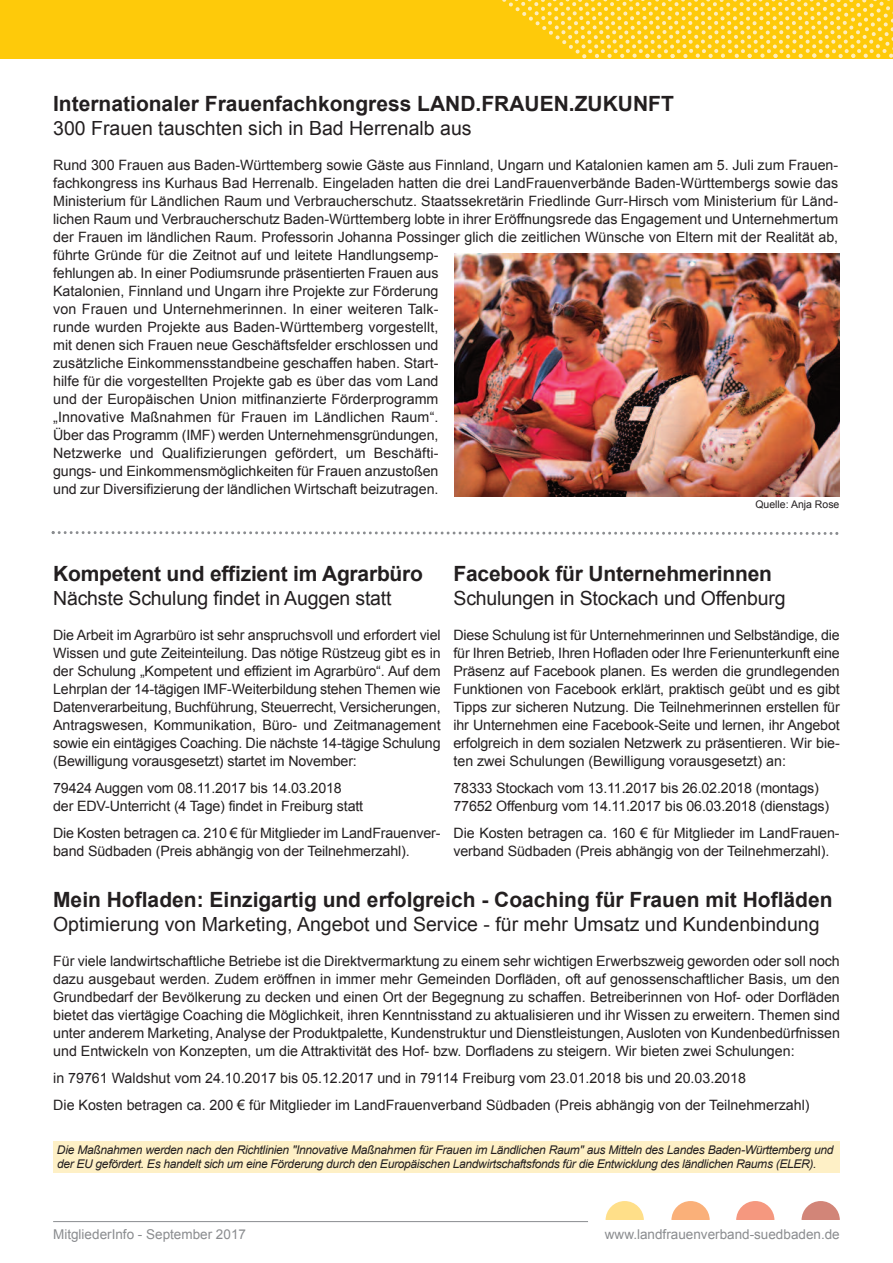
<style>
.page{position:relative;width:893px;height:1263px;background:#fff}
.page>*{position:absolute;margin:0;border:0;box-sizing:border-box;transform-origin:0 0}
.t1{font:700 21px "Arial";color:#231f20}
.t2{font:19.5px "Arial";color:#231f20}
.t3{font:14.25px/18px "Arial";color:#231f20}
.t4{font:13.5px "Arial";color:#8a8c8f}
.t5{font:italic 12px/13.5px "Arial";letter-spacing:-.025em;color:#231f20}
.t6{font:10.5px "Arial";color:#231f20}
</style>
<div class="page">
<div style="left:53px;top:1141px;width:787px;height:32px;background:#fef0c6"></div>
<hr style="left:53px;top:1221px;width:535px;height:1px;background:#8a8c8f">
<div style="left:606px;top:1201px;width:38px;height:38px;background:#ffdf89;border-radius:50%"></div>
<div style="left:671px;top:1201px;width:39px;height:38px;background:#fab079;border-radius:50%"></div>
<div style="left:736px;top:1201px;width:38px;height:38px;background:#f5987f;border-radius:50%"></div>
<div style="left:801px;top:1201px;width:39px;height:38px;background:#d28578;border-radius:50%"></div>
<div style="left:602px;top:1220px;width:242px;height:26px;background:#fff"></div>
<div style="left:0;top:0;width:893px;height:58px;background:#feca0a"></div>
<svg style="left:489px;top:0;width:404px;height:59px"></svg>
<svg style="left:51px;top:531px;width:787px;height:4px"></svg>
<img style="left:455px;top:253px;width:385px;height:243px">
<h1 class="t1" style="left:53px;top:92px;width:622px">Internationaler Frauenfachkongress LAND.FRAUEN.ZUKUNFT</h1>
<h2 class="t2" style="left:53px;top:117px;width:420px">300 Frauen tauschten sich in Bad Herrenalb aus</h2>
<p class="t3" style="left:53px;top:156px;width:787px">Rund 300 Frauen aus Baden-Württemberg sowie Gäste aus Finnland, Ungarn und Katalonien kamen am 5. Juli zum Frauen&shy;fachkongress ins Kurhaus Bad Herrenalb. Eingeladen hatten die drei LandFrauenverbände Baden-Württembergs sowie das Ministerium für Ländlichen Raum und Verbraucherschutz. Staatssekretärin Friedlinde Gurr-Hirsch vom Ministerium für Länd&shy;lichen Raum und Verbraucherschutz Baden-Württemberg lobte in ihrer Eröffnungsrede das Engagement und Unternehmertum der Frauen im ländlichen Raum. Professorin Johanna Possinger glich die zeitlichen Wünsche von Eltern mit der Realität ab, führte Gründe für die Zeitnot auf und leitete Handlungsemp-<br>fehlungen ab. In einer Podiumsrunde präsentierten Frauen aus<br>Katalonien, Finnland und Ungarn ihre Projekte zur Förderung<br>von Frauen und Unternehmerinnen. In einer weiteren Talk-<br>runde wurden Projekte aus Baden-Württemberg vorgestellt,<br>mit denen sich Frauen neue Geschäftsfelder erschlossen und<br>zusätzliche Einkommensstandbeine geschaffen haben. Start-<br>hilfe für die vorgestellten Projekte gab es über das vom Land<br>und der Europäischen Union mitfinanzierte Förderprogramm<br>„Innovative Maßnahmen für Frauen im Ländlichen Raum“.<br>Über das Programm (IMF) werden Unternehmensgründungen,<br>Netzwerke und Qualifizierungen gefördert, um Beschäfti-<br>gungs- und Einkommensmöglichkeiten für Frauen anzustoßen<br>und zur Diversifizierung der ländlichen Wirtschaft beizutragen.</p>
<p class="t6" style="left:755px;top:499px;width:86px">Quelle: Anja Rose</p>
<h1 class="t1" style="left:53px;top:562px;width:371px">Kompetent und effizient im Agrarbüro</h1>
<h2 class="t2" style="left:53px;top:587px;width:340px">Nächste Schulung findet in Auggen statt</h2>
<p class="t3" style="left:53px;top:626px;width:389px;text-align:justify">Die Arbeit im Agrarbüro ist sehr anspruchsvoll und erfordert viel Wissen und gute Zeiteinteilung. Das nötige Rüstzeug gibt es in der Schulung „Kompetent und effizient im Agrarbüro“. Auf dem Lehrplan der 14-tägigen IMF-Weiterbildung stehen Themen wie Datenverarbeitung, Buchführung, Steuerrecht, Versicherungen, Antragswesen, Kommunikation, Büro- und Zeitmanagement sowie ein eintägiges Coaching. Die nächste 14-tägige Schulung (Bewilligung vorausgesetzt) startet im November:</p>
<p class="t3" style="left:53px;top:779px;width:312px">79424 Auggen vom 08.11.2017 bis 14.03.2018 der EDV-Unterricht (4 Tage) findet in Freiburg statt</p>
<p class="t3" style="left:53px;top:824px;width:389px">Die Kosten betragen ca. 210 € für Mitglieder im LandFrauenver&shy;band Südbaden (Preis abhängig von der Teilnehmerzahl).</p>
<h1 class="t1" style="left:453px;top:562px;width:320px">Facebook für Unternehmerinnen</h1>
<h2 class="t2" style="left:453px;top:587px;width:334px">Schulungen in Stockach und Offenburg</h2>
<p class="t3" style="left:453px;top:626px;width:388px;text-align:justify">Diese Schulung ist für Unternehmerinnen und Selbständige, die für Ihren Betrieb, Ihren Hofladen oder Ihre Ferienunterkunft eine Präsenz auf Facebook planen. Es werden die grundlegenden Funktionen von Facebook erklärt, praktisch geübt und es gibt Tipps zur sicheren Nutzung. Die Teilnehmerinnen erstellen für ihr Unternehmen eine Facebook-Seite und lernen, ihr Angebot erfolgreich in dem sozialen Netzwerk zu präsentieren. Wir bie&shy;ten zwei Schulungen (Bewilligung vorausgesetzt) an:</p>
<p class="t3" style="left:453px;top:779px;width:377px">78333 Stockach vom 13.11.2017 bis 26.02.2018 (montags)<br>77652 Offenburg vom 14.11.2017 bis 06.03.2018 (dienstags)</p>
<p class="t3" style="left:453px;top:824px;width:388px">Die Kosten betragen ca. 160 € für Mitglieder im LandFrauen&shy;verband Südbaden (Preis abhängig von der Teilnehmerzahl).</p>
<h1 class="t1" style="left:53px;top:887px;width:781px">Mein Hofladen: Einzigartig und erfolgreich - Coaching für Frauen mit Hofläden</h1>
<h2 class="t2" style="left:53px;top:913px;width:768px">Optimierung von Marketing, Angebot und Service - für mehr Umsatz und Kundenbindung</h2>
<p class="t3" style="left:53px;top:952px;width:788px;text-align:justify">Für viele landwirtschaftliche Betriebe ist die Direktvermarktung zu einem sehr wichtigen Erwerbszweig geworden oder soll noch dazu ausgebaut werden. Zudem eröffnen in immer mehr Gemeinden Dorfläden, oft auf genossenschaftlicher Basis, um den Grundbedarf der Bevölkerung zu decken und einen Ort der Begegnung zu schaffen. Betreiberinnen von Hof- oder Dorfläden bietet das viertägige Coaching die Möglichkeit, ihren Kenntnisstand zu aktualisieren und ihr Wissen zu erweitern. Themen sind unter anderem Marketing, Analyse der Produktpalette, Kundenstruktur und Dienstleistungen, Ausloten von Kundenbedürfnissen und Entwickeln von Konzepten, um die Attraktivität des Hof- bzw. Dorfladens zu steigern. Wir bieten zwei Schulungen:</p>
<p class="t3" style="left:53px;top:1064px;width:758px;line-height:27px">in 79761 Waldshut vom 24.10.2017 bis 05.12.2017 und in 79114 Freiburg vom 23.01.2018 bis und 20.03.2018<br>Die Kosten betragen ca. 200 € für Mitglieder im LandFrauenverband Südbaden (Preis abhängig von der Teilnehmerzahl)</p>
<p class="t5" style="left:57px;top:1143px;width:778px">Die Maßnahmen werden nach den Richtlinien "Innovative Maßnahmen für Frauen im Ländlichen Raum" aus Mitteln des Landes Baden-Württemberg und der EU gefördert. Es handelt sich um eine Förderung durch den Europäischen Landwirtschaftsfonds für die Entwicklung des ländlichen Raums (ELER).</p>
<p class="t4" style="left:53px;top:1227px;width:194px">MitgliederInfo - September 2017</p>
<p class="t4" style="left:605px;top:1227px;width:236px">www.landfrauenverband-suedbaden.de</p>
</div>
